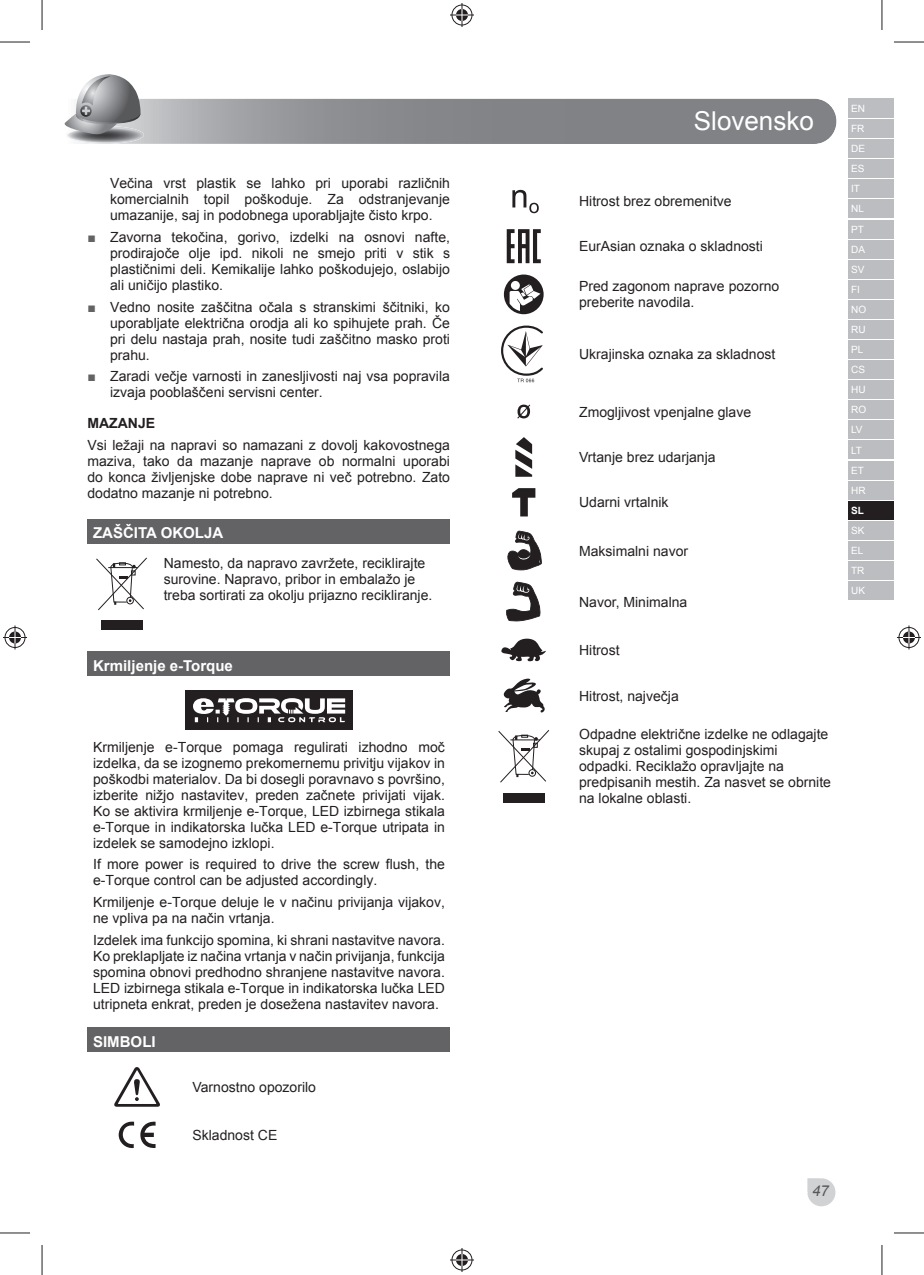
<style>
.page{position:relative;width:924px;height:1275px;background:#fff}
.page>*{position:absolute;margin:0;border:0;box-sizing:border-box;transform-origin:0 0}
.t1{font:26px "Arial";color:#fff}
.t2{font:700 15px "Arial";color:#fff}
.t3{font:italic 15px "Arial";color:#57585a}
.t4{font:14px/16px "Arial";color:#231f20;text-align:justify}
.t5{font:700 14px "Arial";color:#231f20}
.t6{font:10px/20px "Arial";color:#fff}
.t7{font:700 10px "Arial";color:#fff}
.s1{color:#636366}
</style>
<div class="page">
<svg style="left:64px;top:74px;width:772px;height:70px"></svg>
<svg style="left:807px;top:1178px;width:29px;height:29px"></svg>
<div style="left:847px;top:581px;width:46px;height:19px;background:#bcbdc0"></div>
<div style="left:847px;top:99px;width:46px;height:19px;background:#bcbdc0"></div>
<div style="left:847px;top:119px;width:46px;height:19px;background:#bcbdc0"></div>
<div style="left:847px;top:139px;width:46px;height:19px;background:#bcbdc0"></div>
<div style="left:847px;top:159px;width:46px;height:19px;background:#bcbdc0"></div>
<div style="left:847px;top:179px;width:46px;height:19px;background:#bcbdc0"></div>
<div style="left:847px;top:199px;width:46px;height:19px;background:#bcbdc0"></div>
<div style="left:847px;top:220px;width:46px;height:18px;background:#bcbdc0"></div>
<div style="left:847px;top:240px;width:46px;height:18px;background:#bcbdc0"></div>
<div style="left:847px;top:260px;width:46px;height:18px;background:#bcbdc0"></div>
<div style="left:847px;top:280px;width:46px;height:18px;background:#bcbdc0"></div>
<div style="left:847px;top:300px;width:46px;height:19px;background:#bcbdc0"></div>
<div style="left:847px;top:320px;width:46px;height:19px;background:#bcbdc0"></div>
<div style="left:847px;top:340px;width:46px;height:19px;background:#bcbdc0"></div>
<div style="left:847px;top:360px;width:46px;height:19px;background:#bcbdc0"></div>
<div style="left:847px;top:380px;width:46px;height:19px;background:#bcbdc0"></div>
<div style="left:847px;top:400px;width:46px;height:19px;background:#bcbdc0"></div>
<div style="left:847px;top:420px;width:46px;height:19px;background:#bcbdc0"></div>
<div style="left:847px;top:440px;width:46px;height:19px;background:#bcbdc0"></div>
<div style="left:847px;top:460px;width:46px;height:19px;background:#bcbdc0"></div>
<div style="left:847px;top:481px;width:46px;height:18px;background:#bcbdc0"></div>
<div style="left:847px;top:501px;width:46px;height:18px;background:#231f20"></div>
<div style="left:847px;top:521px;width:46px;height:18px;background:#bcbdc0"></div>
<div style="left:847px;top:541px;width:46px;height:18px;background:#bcbdc0"></div>
<div style="left:847px;top:561px;width:46px;height:18px;background:#bcbdc0"></div>
<div style="left:87px;top:519px;width:363px;height:24px;background:#636366"></div>
<div style="left:87px;top:651px;width:363px;height:24px;background:#636366"></div>
<div style="left:87px;top:1027px;width:363px;height:24px;background:#636366"></div>
<svg style="left:96px;top:557px;width:51px;height:54px"></svg>
<div style="left:101px;top:620px;width:42px;height:10px;background:#231f20"></div>
<div style="left:185px;top:690px;width:168px;height:40px;background:#231f20"></div>
<svg style="left:193px;top:698px;width:152px;height:24px"></svg>
<svg style="left:114px;top:1067px;width:46px;height:39px"></svg>
<svg style="left:119px;top:1121px;width:36px;height:27px"></svg>
<svg style="left:512px;top:190px;width:26px;height:23px"></svg>
<svg style="left:506px;top:229px;width:34px;height:34px"></svg>
<svg style="left:503px;top:274px;width:40px;height:40px"></svg>
<svg style="left:501px;top:325px;width:41px;height:57px"></svg>
<svg style="left:517px;top:404px;width:13px;height:14px"></svg>
<svg style="left:515px;top:437px;width:17px;height:40px"></svg>
<svg style="left:512px;top:488px;width:23px;height:28px"></svg>
<svg style="left:507px;top:530px;width:35px;height:40px"></svg>
<svg style="left:506px;top:582px;width:35px;height:39px"></svg>
<svg style="left:501px;top:638px;width:45px;height:24px"></svg>
<svg style="left:503px;top:678px;width:41px;height:34px"></svg>
<svg style="left:498px;top:730px;width:52px;height:53px"></svg>
<div style="left:503px;top:793px;width:41px;height:9px;background:#231f20"></div>
<hr style="left:0;top:42px;width:30px;height:1px;background:#231f20">
<hr style="left:893px;top:42px;width:30px;height:1px;background:#231f20">
<hr style="left:0;top:1232px;width:30px;height:1px;background:#231f20">
<hr style="left:893px;top:1232px;width:30px;height:1px;background:#231f20">
<hr style="left:42px;top:0;width:1px;height:30px;background:#231f20">
<hr style="left:42px;top:1245px;width:1px;height:30px;background:#231f20">
<hr style="left:881px;top:0;width:1px;height:30px;background:#231f20">
<hr style="left:881px;top:1245px;width:1px;height:30px;background:#231f20">
<svg style="left:450px;top:3px;width:24px;height:24px"></svg>
<svg style="left:450px;top:1248px;width:24px;height:24px"></svg>
<svg style="left:3px;top:625px;width:24px;height:24px"></svg>
<svg style="left:897px;top:625px;width:23px;height:24px"></svg>
<p class="t4" style="left:110px;top:175px;width:341px">Večina vrst plastik se lahko pri uporabi različnih komercialnih topil poškoduje. Za odstranjevanje umazanije, saj in podobnega uporabljajte čisto krpo.</p>
<p class="t4" style="left:110px;top:229px;width:341px;text-indent:-23px"><span class="s1">■</span> Zavorna tekočina, gorivo, izdelki na osnovi nafte, prodirajoče olje ipd. nikoli ne smejo priti v stik s plastičnimi deli. Kemikalije lahko poškodujejo, oslabijo ali uničijo plastiko.</p>
<p class="t4" style="left:110px;top:299px;width:341px;text-indent:-23px"><span class="s1">■</span> Vedno nosite zaščitna očala s stranskimi ščitniki, ko uporabljate električna orodja ali ko spihujete prah. Če pri delu nastaja prah, nosite tudi zaščitno masko proti prahu.</p>
<p class="t4" style="left:110px;top:368px;width:341px;text-indent:-23px"><span class="s1">■</span> Zaradi večje varnosti in zanesljivosti naj vsa popravila izvaja pooblaščeni servisni center.</p>
<p class="t5" style="left:87px;top:416px;width:69px">MAZANJE</p>
<p class="t4" style="left:87px;top:437px;width:364px">Vsi ležaji na napravi so namazani z dovolj kakovostnega maziva, tako da mazanje naprave ob normalni uporabi do konca življenjske dobe naprave ni več potrebno. Zato dodatno mazanje ni potrebno.</p>
<p class="t2" style="left:93px;top:525px;width:132px">ZAŠČITA OKOLJA</p>
<p class="t4" style="left:164px;top:555px;width:270px;text-align:left">Namesto, da napravo zavržete, reciklirajte surovine. Napravo, pribor in embalažo je treba sortirati za okolju prijazno recikliranje.</p>
<p class="t2" style="left:93px;top:657px;width:141px">Krmiljenje e-Torque</p>
<p class="t4" style="left:93px;top:739px;width:353px">Krmiljenje e-Torque pomaga regulirati izhodno moč izdelka, da se izognemo prekomernemu privitju vijakov in poškodbi materialov. Da bi dosegli poravnavo s površino, izberite nižjo nastavitev, preden začnete privijati vijak.<br>Ko se aktivira krmiljenje e-Torque, LED izbirnega stikala e-Torque in indikatorska lučka LED e-Torque utripata in izdelek se samodejno izklopi.</p>
<p class="t4" style="left:93px;top:856px;width:353px">If more power is required to drive the screw flush, the e-Torque control can be adjusted accordingly.</p>
<p class="t4" style="left:93px;top:894px;width:353px">Krmiljenje e-Torque deluje le v načinu privijanja vijakov, ne vpliva pa na način vrtanja.</p>
<p class="t4" style="left:93px;top:932px;width:353px">Izdelek ima funkcijo spomina, ki shrani nastavitve navora.<br>Ko preklapljate iz načina vrtanja v način privijanja, funkcija spomina obnovi predhodno shranjene nastavitve navora.<br>LED izbirnega stikala e-Torque in indikatorska lučka LED utripneta enkrat, preden je dosežena nastavitev navora.</p>
<p class="t2" style="left:93px;top:1033px;width:64px">SIMBOLI</p>
<p class="t4" style="left:192px;top:1078px;width:125px">Varnostno opozorilo</p>
<p class="t4" style="left:192px;top:1127px;width:86px">Skladnost CE</p>
<h1 class="t1" style="left:693px;top:107px;width:121px">Slovensko</h1>
<p class="t4" style="left:579px;top:193px;width:154px">Hitrost brez obremenitve</p>
<p class="t4" style="left:579px;top:238px;width:185px">EurAsian oznaka o skladnosti</p>
<p class="t4" style="left:579px;top:279px;width:201px">Pred zagonom naprave pozorno preberite navodila.</p>
<p class="t4" style="left:579px;top:347px;width:198px">Ukrajinska oznaka za skladnost</p>
<p class="t4" style="left:579px;top:404px;width:173px">Zmogljivost vpenjalne glave</p>
<p class="t4" style="left:579px;top:449px;width:138px">Vrtanje brez udarjanja</p>
<p class="t4" style="left:579px;top:494px;width:91px">Udarni vrtalnik</p>
<p class="t4" style="left:579px;top:543px;width:110px">Maksimalni navor</p>
<p class="t4" style="left:579px;top:594px;width:110px">Navor, Minimalna</p>
<p class="t4" style="left:579px;top:642px;width:42px">Hitrost</p>
<p class="t4" style="left:579px;top:687px;width:101px">Hitrost, največja</p>
<p class="t4" style="left:579px;top:726px;width:253px;text-align:left">Odpadne električne izdelke ne odlagajte skupaj z ostalimi gospodinjskimi odpadki. Reciklažo opravljajte na predpisanih mestih. Za nasvet se obrnite na lokalne oblasti.</p>
<p class="t6" style="left:850px;top:99px;width:16px">EN<br>FR<br>DE<br>ES<br>IT<br>NL<br>PT<br>DA<br>SV<br>FI<br>NO<br>RU<br>PL<br>CS<br>HU<br>RO<br>LV<br>LT<br>ET<br>HR</p>
<p class="t7" style="left:850px;top:505px;width:14px">SL</p>
<p class="t6" style="left:850px;top:520px;width:15px">SK<br>EL<br>TR<br>UK</p>
<p class="t3" style="left:811px;top:1182px;width:18px">47</p>
</div>
